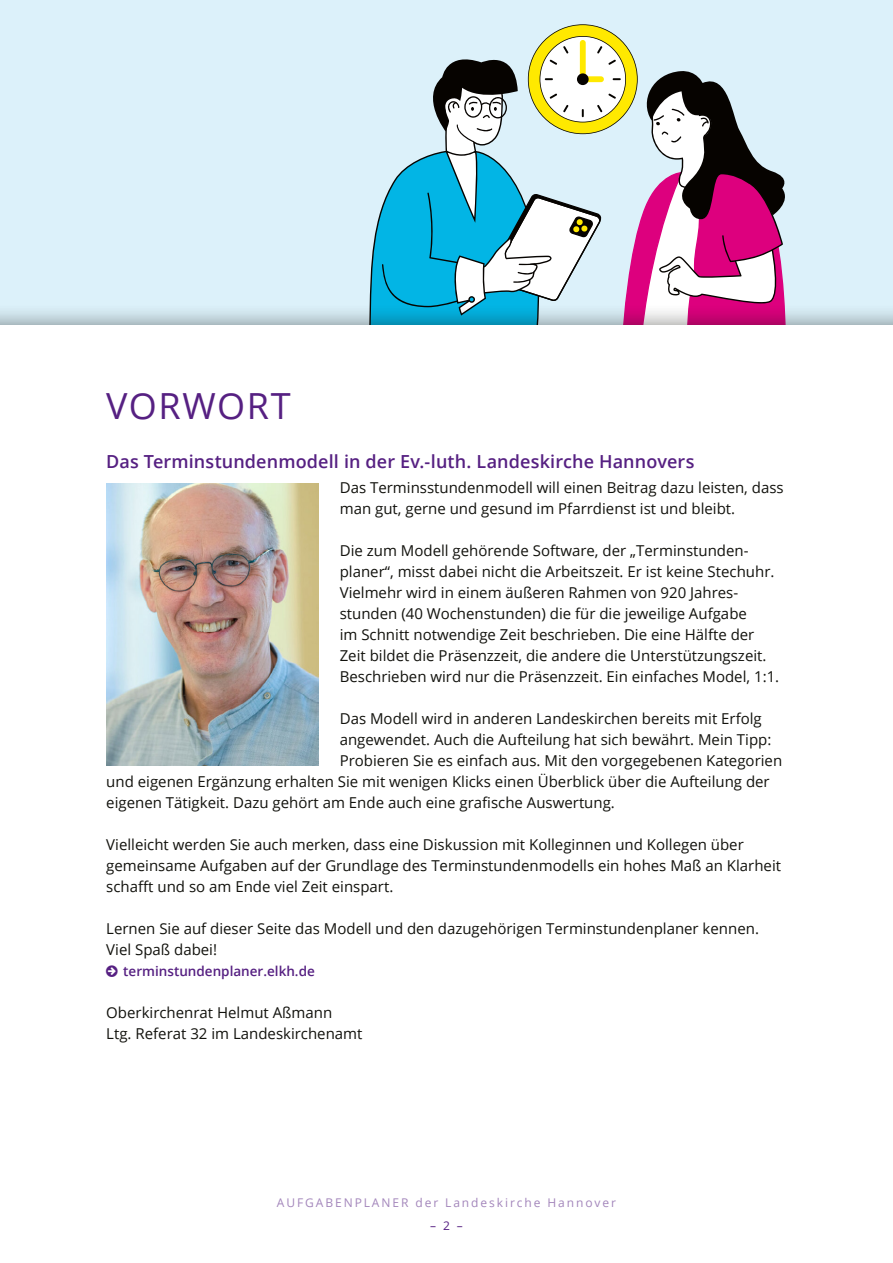
<style>
.page{position:relative;width:893px;height:1263px;background:#fff}
.page>*{position:absolute;margin:0;border:0;box-sizing:border-box;transform-origin:0 0}
.t1{font:36px "Open Sans";letter-spacing:.045em;color:#562082}
.t2{font:600 18px "Open Sans";letter-spacing:.01em;color:#562082}
.t3{font:15px/21px "Open Sans";color:#12120d}
.t4{font:600 13.5px "Open Sans";color:#562082}
.t5{font:12px "Open Sans";letter-spacing:.16em;color:#a386bb}
.t6{font:12px "Open Sans";color:#562082}
</style>
<div class="page">
<div style="left:0;top:0;width:893px;height:325px;background:#dcf1fa"></div>
<img style="left:106px;top:483px;width:212px;height:282px">
<svg style="left:369px;top:24px;width:416px;height:280px"></svg>
<div style="left:0;top:304px;width:893px;height:21px;background:#12120d;opacity:.6"></div>
<h1 class="t1" style="left:106px;top:381px;width:186px">VORWORT</h1>
<p class="t2" style="left:106px;top:449px;width:590px">Das Terminstundenmodell in der Ev.-luth. Landeskirche Hannovers</p>
<p class="t3" style="left:340px;top:476px;width:445px">Das Terminsstundenmodell will einen Beitrag dazu leisten, dass man gut, gerne und gesund im Pfarrdienst ist und bleibt.</p>
<p class="t3" style="left:340px;top:539px;width:441px">Die zum Modell gehörende Software, der „Terminstunden&shy;planer“, misst dabei nicht die Arbeitszeit. Er ist keine Stechuhr.<br>Vielmehr wird in einem äußeren Rahmen von 920 Jahres&shy;stunden (40 Wochenstunden) die für die jeweilige Aufgabe<br>im Schnitt notwendige Zeit beschrieben. Die eine Hälfte der Zeit bildet die Präsenzzeit, die andere die Unterstützungszeit.<br>Beschrieben wird nur die Präsenzzeit. Ein einfaches Model, 1:1.</p>
<p class="t3" style="left:340px;top:707px;width:424px">Das Modell wird in anderen Landeskirchen bereits mit Erfolg</p>
<p class="t3" style="left:340px;top:728px;width:433px">angewendet. Auch die Aufteilung hat sich bewährt. Mein Tipp:</p>
<p class="t3" style="left:340px;top:749px;width:444px">Probieren Sie es einfach aus. Mit den vorgegebenen Kategorien</p>
<p class="t3" style="left:106px;top:770px;width:665px">und eigenen Ergänzung erhalten Sie mit wenigen Klicks einen Überblick über die Aufteilung der</p>
<p class="t3" style="left:106px;top:791px;width:510px">eigenen Tätigkeit. Dazu gehört am Ende auch eine grafische Auswertung.</p>
<p class="t3" style="left:106px;top:833px;width:676px">Vielleicht werden Sie auch merken, dass eine Diskussion mit Kolleginnen und Kollegen über gemeinsame Aufgaben auf der Grundlage des Terminstundenmodells ein hohes Maß an Klarheit schafft und so am Ende viel Zeit einspart.</p>
<p class="t3" style="left:106px;top:917px;width:654px">Lernen Sie auf dieser Seite das Modell und den dazugehörigen Terminstundenplaner kennen.<br>Viel Spaß dabei!</p>
<p class="t4" style="left:123px;top:962px;width:193px">terminstundenplaner.elkh.de</p>
<p class="t3" style="left:106px;top:1001px;width:258px">Oberkirchenrat Helmut Aßmann<br>Ltg. Referat 32 im Landeskirchenamt</p>
<p class="t5" style="left:277px;top:1194px;width:341px">AUFGABENPLANER der Landeskirche Hannover</p>
<p class="t6" style="left:430px;top:1217px;width:34px">– 2 –</p>
</div>
